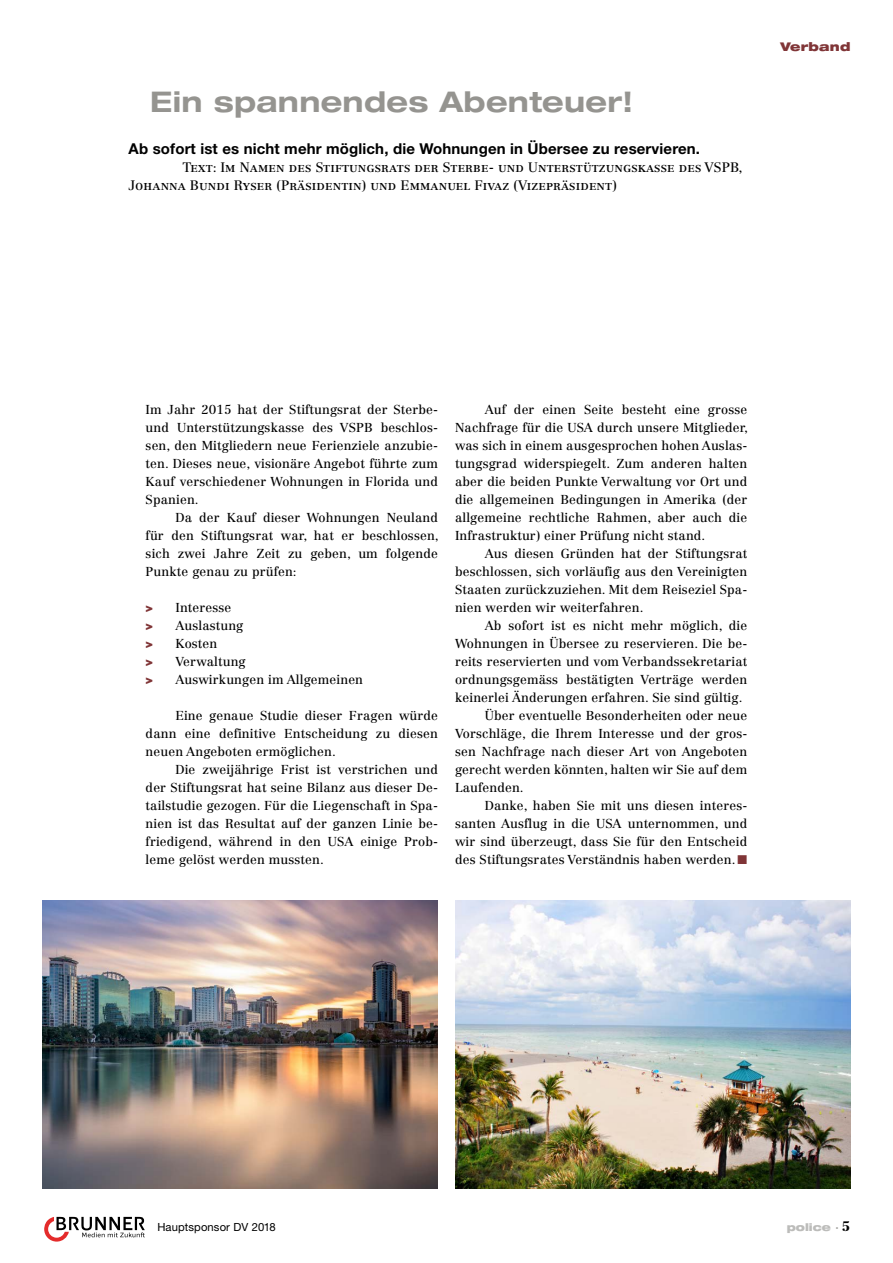
<style>
.page{position:relative;width:893px;height:1263px;background:#fff}
.page>*{position:absolute;margin:0;border:0;box-sizing:border-box;transform-origin:0 0}
.t1{font:700 expanded 28.5px "Helvetica Neue LT Std";letter-spacing:.01em;color:#959490}
.t2{font:700 15px "Helvetica Neue LT Std";letter-spacing:.01em;color:#000}
.t3{font:13.5px/18px "Centennial LT Std";letter-spacing:.01em;color:#000}
.t4{font:12.75px/18px "Centennial LT Std";letter-spacing:.01em;color:#000;text-align:justify}
.t5{font:900 expanded 12px "Helvetica Neue LT Std";letter-spacing:.015em;color:#803537}
.t6{font:11.25px "Helvetica Neue LT Std";letter-spacing:.01em;color:#000}
.t7{font:900 expanded 10.5px "Helvetica Neue LT Std";color:#bcbcba}
.s1{font-family:"Helvetica Neue LT Std";font-weight:900;color:#803537}
.s2{color:#803537}
.s3{font-family:"Centennial LT Std";font-stretch:normal;color:#959490}
.s4{font-family:"Centennial LT Std";font-stretch:normal;font-size:13.5px;color:#000}
</style>
<div class="page">
<img style="left:455px;top:900px;width:395px;height:288px">
<img style="left:43px;top:900px;width:395px;height:288px">
<svg style="left:44px;top:1217px;width:101px;height:24px"></svg>
<h1 class="t1" style="left:150px;top:84px;width:484px">Ein spannendes Abenteuer!</h1>
<p class="t2" style="left:129px;top:139px;width:573px">Ab sofort ist es nicht mehr möglich, die Wohnungen in Übersee zu reservieren.</p>
<p class="t3" style="left:129px;top:158px;width:615px;text-indent:54px">Text: Im Namen des Stiftungsrats der Sterbe- und Unterstützungskasse des VSPB,<br>Johanna Bundi Ryser (Präsidentin) und Emmanuel Fivaz (Vizepräsident)</p>
<p class="t5" style="left:780px;top:39px;width:71px">Verband</p>
<p class="t4" style="left:146px;top:401px;width:294px">Im Jahr 2015 hat der Stiftungsrat der Sterbe&shy;und Unterstützungskasse des VSPB beschlos&shy;sen, den Mitgliedern neue Ferienziele anzubie&shy;ten. Dieses neue, visionäre Angebot führte zum Kauf verschiedener Wohnungen in Florida und Spanien.</p>
<p class="t4" style="left:146px;top:509px;width:295px;text-indent:30px">Da der Kauf dieser Wohnungen Neuland für den Stiftungsrat war, hat er beschlossen, sich zwei Jahre Zeit zu geben, um folgende Punkte genau zu prüfen:</p>
<p class="t4" style="left:146px;top:599px;width:219px;text-align:left"><span class="s1">&gt;</span> Interesse<br><span class="s1">&gt;</span> Auslastung<br><span class="s1">&gt;</span> Kosten<br><span class="s1">&gt;</span> Verwaltung<br><span class="s1">&gt;</span> Auswirkungen im Allgemeinen</p>
<p class="t4" style="left:146px;top:707px;width:294px;text-indent:30px">Eine genaue Studie dieser Fragen würde dann eine definitive Entscheidung zu diesen neuen Angeboten ermöglichen.</p>
<p class="t4" style="left:146px;top:761px;width:294px;text-indent:30px">Die zweijährige Frist ist verstrichen und der Stiftungsrat hat seine Bilanz aus dieser De&shy;tailstudie gezogen. Für die Liegenschaft in Spa&shy;nien ist das Resultat auf der ganzen Linie be&shy;friedigend, während in den USA einige Prob&shy;leme gelöst werden mussten.</p>
<p class="t4" style="left:455px;top:401px;width:295px;text-indent:30px">Auf der einen Seite besteht eine grosse Nachfrage für die USA durch unsere Mitglieder, was sich in einem ausgesprochen hohen Auslas&shy;tungsgrad widerspiegelt. Zum anderen halten aber die beiden Punkte Verwaltung vor Ort und die allgemeinen Bedingungen in Amerika (der allgemeine rechtliche Rahmen, aber auch die Infrastruktur) einer Prüfung nicht stand.</p>
<p class="t4" style="left:455px;top:545px;width:294px;text-indent:30px">Aus diesen Gründen hat der Stiftungsrat beschlossen, sich vorläufig aus den Vereinigten Staaten zurückzuziehen. Mit dem Reiseziel Spa&shy;nien werden wir weiterfahren.</p>
<p class="t4" style="left:485px;top:617px;width:264px">Ab sofort ist es nicht mehr möglich, die</p>
<p class="t4" style="left:455px;top:635px;width:294px">Wohnungen in Übersee zu reservieren. Die be-</p>
<p class="t4" style="left:455px;top:653px;width:294px">reits reservierten und vom Verbandssekretariat</p>
<p class="t4" style="left:455px;top:671px;width:294px">ordnungsgemäss bestätigten Verträge werden</p>
<p class="t4" style="left:455px;top:689px;width:289px">keinerlei Änderungen erfahren. Sie sind gültig.</p>
<p class="t4" style="left:485px;top:707px;width:264px">Über eventuelle Besonderheiten oder neue</p>
<p class="t4" style="left:455px;top:725px;width:294px">Vorschläge, die Ihrem Interesse und der gros-</p>
<p class="t4" style="left:455px;top:743px;width:294px">sen Nachfrage nach dieser Art von Angeboten</p>
<p class="t4" style="left:455px;top:761px;width:294px">gerecht werden könnten, halten wir Sie auf dem</p>
<p class="t4" style="left:455px;top:779px;width:70px">Laufenden.</p>
<p class="t4" style="left:485px;top:797px;width:264px">Danke, haben Sie mit uns diesen interes-</p>
<p class="t4" style="left:455px;top:815px;width:294px">santen Ausflug in die USA unternommen, und</p>
<p class="t4" style="left:455px;top:833px;width:294px">wir sind überzeugt, dass Sie für den Entscheid</p>
<p class="t4" style="left:455px;top:851px;width:294px">des Stiftungsrates Verständnis haben werden. <span class="s2">■</span></p>
<p class="t6" style="left:157px;top:1220px;width:120px">Hauptsponsor DV 2018</p>
<p class="t7" style="left:787px;top:1220px;width:65px">police <span class="s3">·</span> <span class="s4">5</span></p>
</div>
